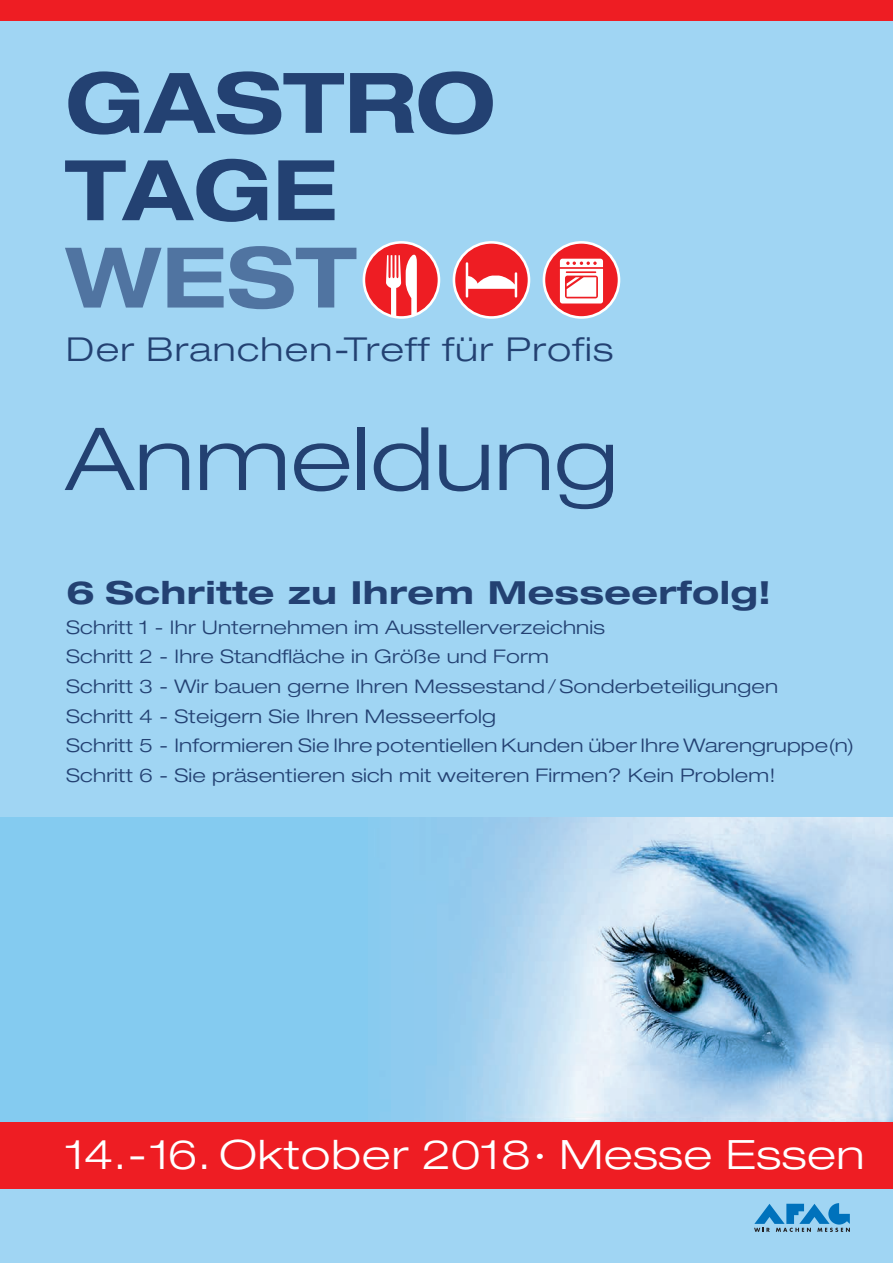
<style>
.page{position:relative;width:893px;height:1263px;background:#a0d5f3}
.page>*{position:absolute;margin:0;border:0;box-sizing:border-box;transform-origin:0 0}
.t1{font:300 expanded 87px "Helvetica Neue";color:#234172;scale:1.1 1}
.t2{font:700 expanded 83.7px/87.3px "Helvetica Neue";letter-spacing:.005em;color:#234172}
.t3{font:700 expanded 83.7px "Helvetica Neue";color:#5074a1}
.t4{font:300 expanded 40.5px "Helvetica Neue";letter-spacing:.01em;color:#fff;scale:1.1 1}
.t5{font:300 expanded 33px "Helvetica Neue";letter-spacing:.035em;color:#234172;scale:1.1 1}
.t6{font:700 expanded 31.8px "Helvetica Neue";letter-spacing:.01em;color:#234172;scale:1.1 1}
.t7{font:300 expanded 18.75px/29.7px "Helvetica Neue";letter-spacing:.01em;color:#234172;scale:1.1 1}
</style>
<div class="page">
<img style="left:0;top:817px;width:893px;height:305px">
<div style="left:0;top:1122px;width:893px;height:66px;background:#ee1d23"></div>
<svg style="left:544px;top:242px;width:75px;height:75px;background:#ef3136"></svg>
<div style="left:543px;top:241px;width:77px;height:78px;border:3px solid #fff;border-radius:50%"></div>
<svg style="left:560px;top:259px;width:43px;height:44px;background:#fbcdcf"></svg>
<div style="left:454px;top:242px;width:75px;height:75px;background:#ee1d23;border-radius:50%"></div>
<div style="left:453px;top:241px;width:77px;height:78px;border:3px solid #fff;border-radius:50%"></div>
<svg style="left:466px;top:262px;width:51px;height:36px"></svg>
<div style="left:364px;top:242px;width:75px;height:75px;background:#ee1d23;border-radius:50%"></div>
<svg style="left:386px;top:245px;width:31px;height:70px"></svg>
<div style="left:363px;top:241px;width:77px;height:78px;border:3px solid #fff;border-radius:50%"></div>
<div style="left:0;top:0;width:893px;height:20px;background:#ee1d23"></div>
<svg style="left:754px;top:1203px;width:96px;height:29px"></svg>
<h2 class="t2" style="left:65px;top:68px;width:432px">GASTRO<br>TAGE</h2>
<h2 class="t3" style="left:65px;top:248px;width:293px">WEST</h2>
<h3 class="t5" style="left:66px;top:338px;width:499px">Der Branchen-Treff für Profis</h3>
<h1 class="t1" style="left:65px;top:428px;width:504px">Anmeldung</h1>
<h3 class="t6" style="left:66px;top:581px;width:642px">6 Schritte zu Ihrem Messeerfolg!</h3>
<p class="t7" style="left:66px;top:614px;width:718px">Schritt 1 - Ihr Unternehmen im Ausstellerverzeichnis<br>Schritt 2 - Ihre Standfläche in Größe und Form<br>Schritt 3 - Wir bauen gerne Ihren Messestand / Sonderbeteiligungen<br>Schritt 4 - Steigern Sie Ihren Messeerfolg<br>Schritt 5 - Informieren Sie Ihre potentiellen Kunden über Ihre Warengruppe(n)<br>Schritt 6 - Sie präsentieren sich mit weiteren Firmen? Kein Problem!</p>
<h3 class="t4" style="left:65px;top:1140px;width:728px">14.-16. Oktober 2018· Messe Essen</h3>
</div>
